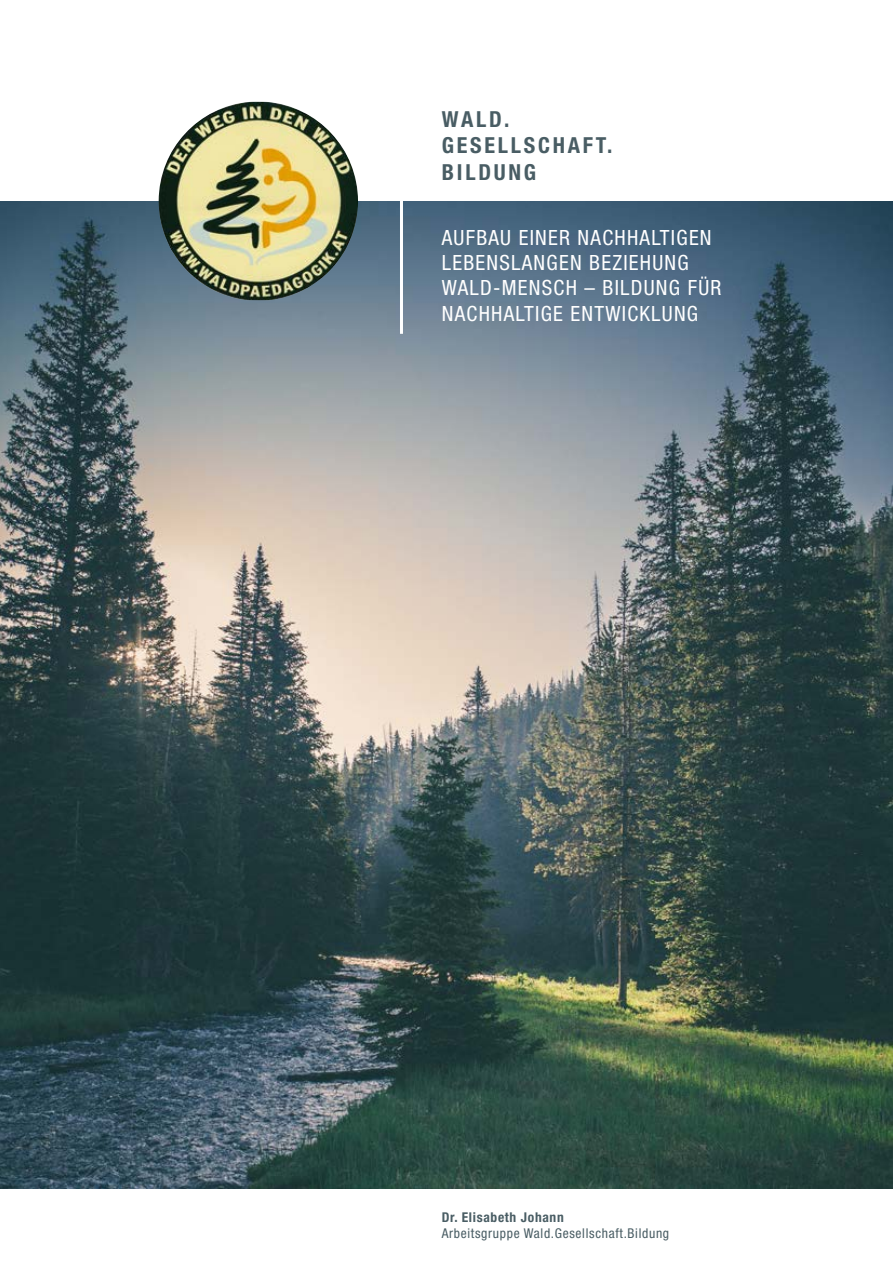
<style>
.page{position:relative;width:893px;height:1263px;background:#fff}
.page>*{position:absolute;margin:0;border:0;box-sizing:border-box;transform-origin:0 0}
.t1{font:700 condensed 22.05px/26.5px "Helvetica Neue LT Std";letter-spacing:.125em;color:#495d64}
.t2{font:condensed 21px/25.2px "Helvetica Neue LT Std";letter-spacing:.06em;color:#fff}
.t3{font:condensed 13.5px "Helvetica Neue LT Std";letter-spacing:.05em;color:#495d64}
.t4{font:700 condensed 13.5px "Helvetica Neue LT Std";letter-spacing:.05em;color:#495d64}
</style>
<div class="page">
<img style="left:0;top:201px;width:893px;height:987px">
<img style="left:159px;top:102px;width:199px;height:198px">
<hr style="left:400px;top:143px;width:3px;height:191px;background:#fff">
<p class="t1" style="left:442px;top:105px;width:172px">WALD.<br>GESELLSCHAFT.<br>BILDUNG</p>
<p class="t2" style="left:442px;top:225px;width:281px">AUFBAU EINER NACHHALTIGEN<br>LEBENSLANGEN BEZIEHUNG<br>WALD-MENSCH – BILDUNG FÜR<br>NACHHALTIGE ENTWICKLUNG</p>
<p class="t4" style="left:442px;top:1209px;width:123px">Dr. Elisabeth Johann</p>
<p class="t3" style="left:442px;top:1226px;width:229px">Arbeitsgruppe Wald.Gesellschaft.Bildung</p>
</div>
